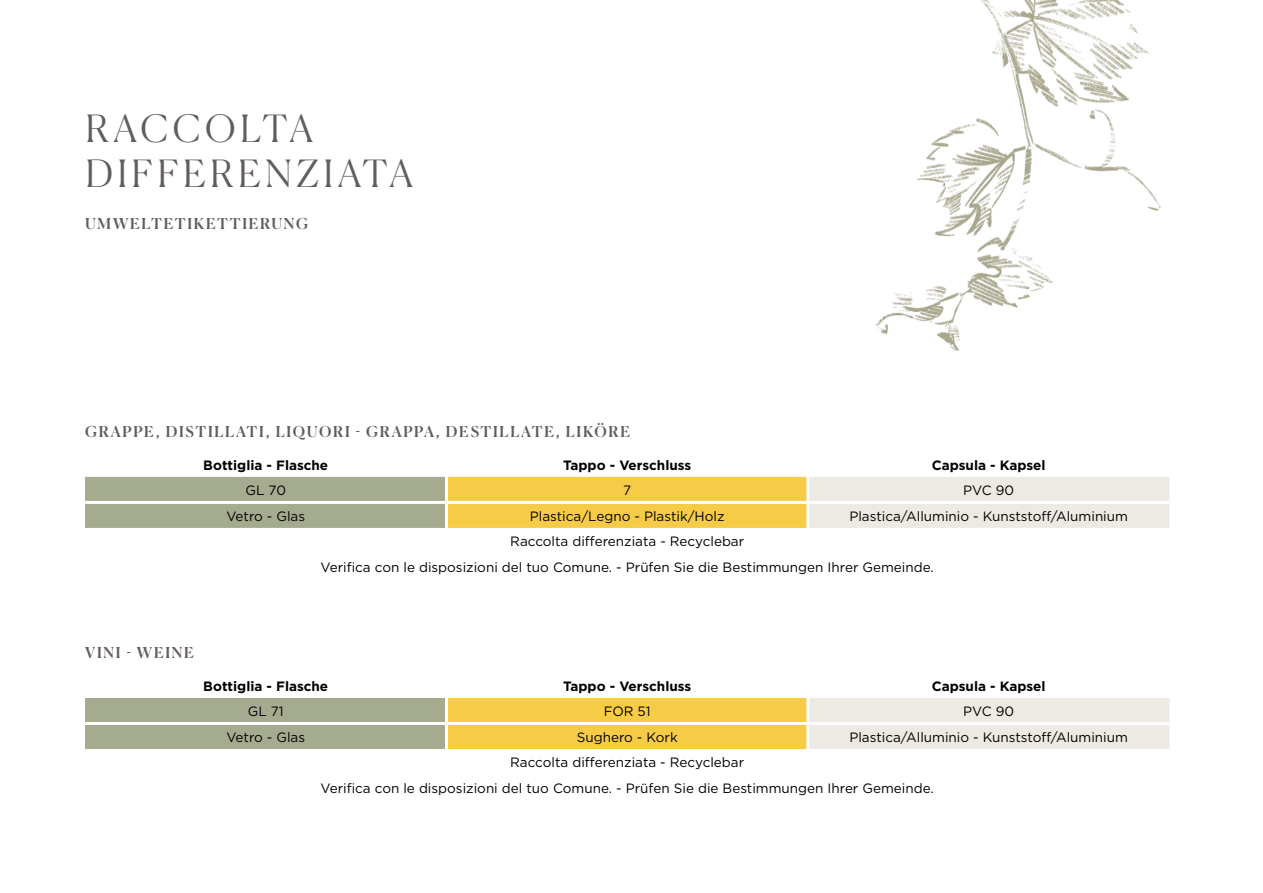
<style>
.page{position:relative;width:1263px;height:893px;background:#fff}
.page>*{position:absolute;margin:0;border:0;box-sizing:border-box;transform-origin:0 0}
.t1{font:300 37.5px/45px "Canela";letter-spacing:.12em;color:#625d5a}
.t2{font:500 15px "Canela";letter-spacing:.12em;color:#625d5a}
.t3{font:13.5px/25.5px "Gotham";color:#000;text-align:center}
.t4{font:700 13.5px "Gotham";color:#000}
</style>
<div class="page">
<img style="left:875px;top:0;width:286px;height:351px">
<svg style="left:85px;top:477px;width:1084px;height:51px;background:#d8ca92"></svg>
<hr style="left:445px;top:477px;width:3px;height:24px;background:#fff">
<hr style="left:445px;top:504px;width:3px;height:24px;background:#fff">
<hr style="left:806px;top:477px;width:3px;height:24px;background:#fff">
<hr style="left:806px;top:504px;width:3px;height:24px;background:#fff">
<hr style="left:85px;top:501px;width:361px;height:3px;background:#fff">
<hr style="left:446px;top:501px;width:362px;height:3px;background:#fff">
<hr style="left:808px;top:501px;width:361px;height:3px;background:#fff">
<svg style="left:85px;top:698px;width:1084px;height:51px;background:#d7ca92"></svg>
<hr style="left:445px;top:698px;width:3px;height:24px;background:#fff">
<hr style="left:445px;top:725px;width:3px;height:24px;background:#fff">
<hr style="left:806px;top:698px;width:3px;height:24px;background:#fff">
<hr style="left:806px;top:725px;width:3px;height:24px;background:#fff">
<hr style="left:85px;top:722px;width:361px;height:3px;background:#fff">
<hr style="left:446px;top:722px;width:362px;height:3px;background:#fff">
<hr style="left:808px;top:722px;width:361px;height:3px;background:#fff">
<h1 class="t1" style="left:85px;top:103px;width:329px">RACCOLTA<br>DIFFERENZIATA</h1>
<p class="t2" style="left:85px;top:212px;width:224px">UMWELTETIKETTIERUNG</p>
<p class="t2" style="left:85px;top:420px;width:546px">GRAPPE, DISTILLATI, LIQUORI - GRAPPA, DESTILLATE, LIKÖRE</p>
<p class="t4" style="left:203px;top:456px;width:126px">Bottiglia - Flasche</p>
<p class="t4" style="left:563px;top:456px;width:130px">Tappo - Verschluss</p>
<p class="t4" style="left:932px;top:456px;width:115px">Capsula - Kapsel</p>
<p class="t3" style="left:246px;top:477px;width:42px">GL 70</p>
<p class="t3" style="left:623px;top:477px;width:10px">7</p>
<p class="t3" style="left:963px;top:477px;width:52px">PVC 90</p>
<p class="t3" style="left:226px;top:503px;width:80px">Vetro - Glas</p>
<p class="t3" style="left:530px;top:503px;width:196px">Plastica/Legno - Plastik/Holz</p>
<p class="t3" style="left:849px;top:503px;width:280px">Plastica/Alluminio - Kunststoff/Aluminium</p>
<p class="t3" style="left:321px;top:528px;width:615px">Raccolta differenziata - Recyclebar<br>Verifica con le disposizioni del tuo Comune. - Prüfen Sie die Bestimmungen Ihrer Gemeinde.</p>
<p class="t2" style="left:85px;top:641px;width:110px">VINI - WEINE</p>
<p class="t4" style="left:203px;top:677px;width:126px">Bottiglia - Flasche</p>
<p class="t4" style="left:563px;top:677px;width:130px">Tappo - Verschluss</p>
<p class="t4" style="left:932px;top:677px;width:115px">Capsula - Kapsel</p>
<p class="t3" style="left:248px;top:698px;width:38px">GL 71</p>
<p class="t3" style="left:604px;top:698px;width:49px">FOR 51</p>
<p class="t3" style="left:963px;top:698px;width:52px">PVC 90</p>
<p class="t3" style="left:226px;top:724px;width:80px">Vetro - Glas</p>
<p class="t3" style="left:577px;top:724px;width:102px">Sughero - Kork</p>
<p class="t3" style="left:849px;top:724px;width:280px">Plastica/Alluminio - Kunststoff/Aluminium</p>
<p class="t3" style="left:321px;top:749px;width:615px">Raccolta differenziata - Recyclebar<br>Verifica con le disposizioni del tuo Comune. - Prüfen Sie die Bestimmungen Ihrer Gemeinde.</p>
</div>
